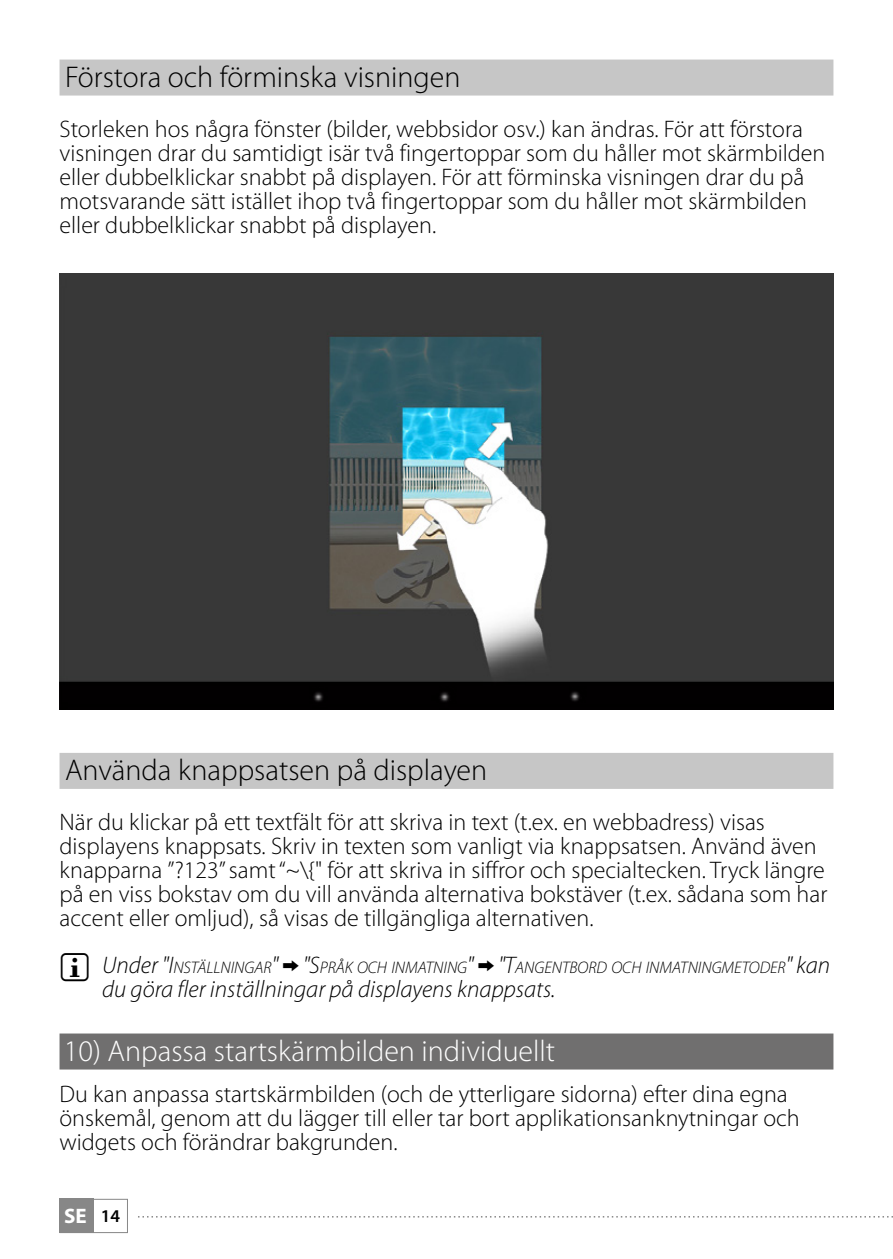
<style>
.page{position:relative;width:893px;height:1259px;background:#fff}
.page>*{position:absolute;margin:0;border:0;box-sizing:border-box;transform-origin:0 0}
.t1{font:300 30px "Myriad Pro";color:#000}
.t2{font:300 30px "Myriad Pro";color:#fff}
.t3{font:300 24px/24px "Myriad Pro";color:#000}
.t4{font:italic 300 24px "Myriad Pro";color:#000}
.t5{font:700 21px "Myriad Pro";color:#fff}
.t6{font:italic 300 16.8px "Myriad Pro";color:#000}
.s1{font-size:24px}
.s2{font-weight:600;font-size:18px;color:#000}
</style>
<div class="page">
<div style="left:60px;top:1199px;width:34px;height:34px;background:#878787"></div>
<div style="left:60px;top:1199px;width:68px;height:34px;border:1px solid #878787"></div>
<svg style="left:138px;top:1216px;width:755px;height:1px"></svg>
<div style="left:60px;top:60px;width:773px;height:36px;background:#c6c6c6"></div>
<div style="left:60px;top:753px;width:773px;height:36px;background:#c6c6c6"></div>
<div style="left:60px;top:1033px;width:773px;height:36px;background:#706f6f"></div>
<img style="left:60px;top:274px;width:773px;height:436px">
<p class="t1" style="left:65px;top:61px;width:397px">Förstora och förminska visningen</p>
<p class="t3" style="left:60px;top:117px;width:767px">Storleken hos några fönster (bilder, webbsidor osv.) kan ändras. För att förstora visningen drar du samtidigt isär två fingertoppar som du håller mot skärmbilden eller dubbelklickar snabbt på displayen. För att förminska visningen drar du på motsvarande sätt istället ihop två fingertoppar som du håller mot skärmbilden eller dubbelklickar snabbt på displayen.</p>
<p class="t1" style="left:65px;top:754px;width:424px">Använda knappsatsen på displayen</p>
<p class="t3" style="left:60px;top:810px;width:769px">När du klickar på ett textfält för att skriva in text (t.ex. en webbadress) visas displayens knappsats. Skriv in texten som vanligt via knappsatsen. Använd även knapparna ”?123” samt “~\{" för att skriva in siffror och specialtecken. Tryck längre på en viss bokstav om du vill använda alternativa bokstäver (t.ex. sådana som har accent eller omljud), så visas de tillgängliga alternativen.</p>
<p class="t6" style="left:102px;top:958px;width:730px"><span class="s1">Under "</span><span class="s1">I</span>NSTÄLLNINGAR<span class="s1">" "</span><span class="s1">S</span>PRÅK OCH INMATNING<span class="s1">" "</span><span class="s1">T</span>ANGENTBORD OCH INMATNINGMETODER<span class="s1">" kan</span></p>
<p class="t4" style="left:102px;top:976px;width:455px">du göra fler inställningar på displayens knappsats.</p>
<p class="t2" style="left:64px;top:1034px;width:493px">10) Anpassa startskärmbilden individuellt</p>
<p class="t3" style="left:60px;top:1082px;width:742px">Du kan anpassa startskärmbilden (och de ytterligare sidorna) efter dina egna önskemål, genom att du lägger till eller tar bort applikationsanknytningar och widgets och förändrar bakgrunden.</p>
<p class="t5" style="left:64px;top:1202px;width:58px">SE <span class="s2">14</span></p>
</div>
